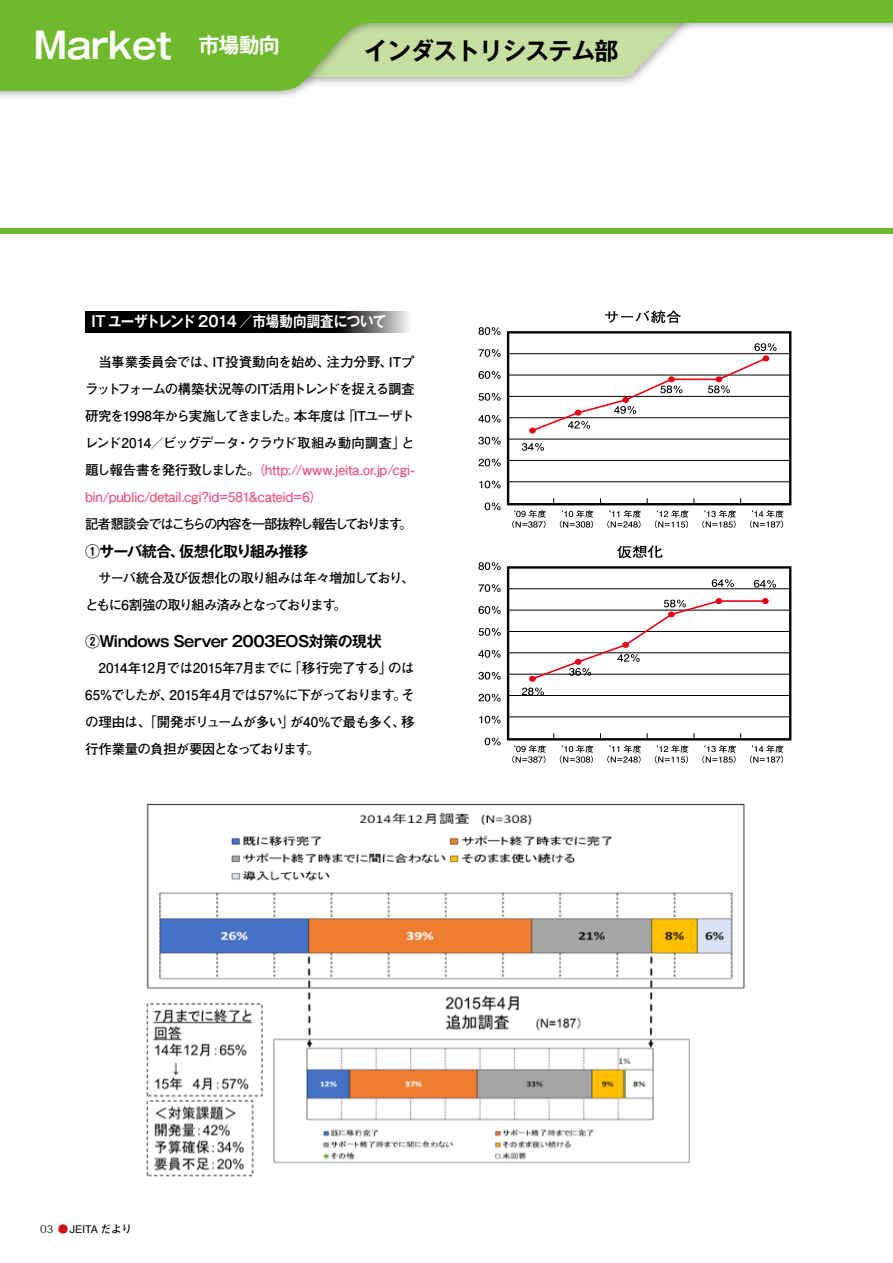
<style>
.page{position:relative;width:893px;height:1263px;background:#fff}
.page>*{position:absolute;margin:0;border:0;box-sizing:border-box;transform-origin:0 0}
.t1{font:700 36px "Gothic MB101 Pro De";letter-spacing:-.02em;color:#fff}
.t2{font:700 24px "Gothic MB101 Pro De";letter-spacing:-.04em;color:#000}
.t3{font:700 15px "Gothic MB101 Pro De";letter-spacing:-.04em;color:#000}
.t4{font:700 15px "Gothic MB101 Pro De";letter-spacing:-.025em;color:#fff;scale:.9 1}
.t5{font:700 13.5px/27px "Futo Go B101 Pro";letter-spacing:-.06em;color:#000;text-align:justify}
.t6{font:700 13.5px "Futo Go B101 Pro";letter-spacing:-.125em;color:#000}
.t7{font:10.65px "Helvetica";color:#000}
.s1{color:#ea5b84}
.s2{font-family:"Koz Min Pro"}
.s3{font-family:"Koz Min Pro";color:#d0121b}
.s4{font-family:"Futo Go B101 Pro";font-weight:700}
</style>
<div class="page">
<div style="left:0;top:228px;width:893px;height:6px;background:#6fba2c"></div>
<img style="left:146px;top:804px;width:599px;height:373px">
<svg style="left:86px;top:311px;width:322px;height:21px;background:#191919"></svg>
<div style="left:507px;top:331px;width:284px;height:174px;border:2px solid #000"></div>
<hr style="left:508px;top:353px;width:282px;height:1px;background:#000">
<hr style="left:508px;top:375px;width:282px;height:1px;background:#000">
<hr style="left:508px;top:396px;width:282px;height:1px;background:#000">
<hr style="left:508px;top:417px;width:282px;height:1px;background:#000">
<hr style="left:508px;top:439px;width:282px;height:1px;background:#000">
<hr style="left:508px;top:460px;width:282px;height:1px;background:#000">
<hr style="left:508px;top:481px;width:282px;height:1px;background:#000">
<svg style="left:605px;top:310px;width:76px;height:13px"></svg>
<svg style="left:478px;top:327px;width:23px;height:8px"></svg>
<svg style="left:478px;top:349px;width:23px;height:8px"></svg>
<svg style="left:478px;top:371px;width:23px;height:8px"></svg>
<svg style="left:478px;top:393px;width:23px;height:8px"></svg>
<svg style="left:478px;top:415px;width:23px;height:8px"></svg>
<svg style="left:478px;top:437px;width:23px;height:7px"></svg>
<svg style="left:478px;top:459px;width:23px;height:7px"></svg>
<svg style="left:479px;top:481px;width:22px;height:7px"></svg>
<svg style="left:485px;top:502px;width:16px;height:8px"></svg>
<svg style="left:522px;top:443px;width:22px;height:8px"></svg>
<svg style="left:512px;top:510px;width:34px;height:18px"></svg>
<svg style="left:560px;top:510px;width:33px;height:18px"></svg>
<svg style="left:607px;top:510px;width:34px;height:18px"></svg>
<svg style="left:655px;top:510px;width:33px;height:18px"></svg>
<svg style="left:702px;top:510px;width:34px;height:18px"></svg>
<svg style="left:750px;top:510px;width:33px;height:18px"></svg>
<svg style="left:530px;top:343px;width:246px;height:90px"></svg>
<div style="left:507px;top:566px;width:284px;height:174px;border:2px solid #000"></div>
<hr style="left:508px;top:588px;width:282px;height:1px;background:#000">
<hr style="left:508px;top:610px;width:282px;height:1px;background:#000">
<hr style="left:508px;top:631px;width:282px;height:1px;background:#000">
<hr style="left:508px;top:652px;width:282px;height:1px;background:#000">
<hr style="left:508px;top:674px;width:282px;height:1px;background:#000">
<hr style="left:508px;top:695px;width:282px;height:1px;background:#000">
<hr style="left:508px;top:717px;width:282px;height:1px;background:#000">
<svg style="left:617px;top:545px;width:45px;height:13px"></svg>
<svg style="left:478px;top:562px;width:23px;height:8px"></svg>
<svg style="left:478px;top:584px;width:23px;height:8px"></svg>
<svg style="left:478px;top:606px;width:23px;height:8px"></svg>
<svg style="left:478px;top:628px;width:23px;height:8px"></svg>
<svg style="left:478px;top:650px;width:23px;height:8px"></svg>
<svg style="left:478px;top:672px;width:23px;height:8px"></svg>
<svg style="left:478px;top:694px;width:23px;height:7px"></svg>
<svg style="left:479px;top:716px;width:22px;height:7px"></svg>
<svg style="left:485px;top:738px;width:16px;height:7px"></svg>
<svg style="left:522px;top:688px;width:22px;height:7px"></svg>
<svg style="left:712px;top:579px;width:22px;height:8px"></svg>
<svg style="left:754px;top:580px;width:22px;height:8px"></svg>
<svg style="left:512px;top:745px;width:34px;height:18px"></svg>
<svg style="left:560px;top:745px;width:33px;height:18px"></svg>
<svg style="left:607px;top:745px;width:34px;height:18px"></svg>
<svg style="left:655px;top:745px;width:33px;height:18px"></svg>
<svg style="left:702px;top:745px;width:34px;height:18px"></svg>
<svg style="left:750px;top:745px;width:33px;height:18px"></svg>
<div style="left:762px;top:598px;width:7px;height:6px;background:#e60012;border-radius:50%"></div>
<svg style="left:530px;top:599px;width:237px;height:82px"></svg>
<div style="left:0;top:0;width:893px;height:102px;background:#000;opacity:.3"></div>
<svg style="left:0;top:0;width:893px;height:91px;fill:#6fba2c"></svg>
<h1 class="t1" style="left:34px;top:15px;width:248px">Market <sup>　市場動向</sup></h1>
<h2 class="t2" style="left:364px;top:31px;width:256px">インダストリシステム部</h2>
<p class="t4" style="left:91px;top:309px;width:329px">IT ユーザトレンド 2014 ／市場動向調査について</p>
<p class="t5" style="left:85px;top:347px;width:331px">　当事業委員会では、IT投資動向を始め、注力分野、ITプラットフォームの構築状況等のIT活用トレンドを捉える調査研究を1998年から実施してきました。本年度は「ITユーザトレンド2014／ビッグデータ・クラウド取組み動向調査」と題し報告書を発行致しました。<span class="s1">（http://www.jeita.or.jp/cgi&shy;bin/public/detail.cgi?id=581&amp;cateid=6）</span></p>
<p class="t6" style="left:85px;top:513px;width:329px">記者懇談会ではこちらの内容を一部抜粋し報告しております。</p>
<p class="t3" style="left:85px;top:539px;width:225px">①サーバ統合、仮想化取り組み推移</p>
<p class="t5" style="left:85px;top:563px;width:331px">　サーバ統合及び仮想化の取り組みは年々増加しており、ともに6割強の取り組み済みとなっております。</p>
<p class="t3" style="left:85px;top:629px;width:298px">②Windows Server 2003EOS対策の現状</p>
<p class="t5" style="left:85px;top:652px;width:331px">　2014年12月では2015年7月までに「移行完了する」のは65%でしたが、2015年4月では57%に下がっております。その理由は、「開発ボリュームが多い」が40%で最も多く、移行作業量の負担が要因となっております。</p>
<p class="t7" style="left:40px;top:1221px;width:93px"><span class="s2">03</span> <span class="s3">●</span>JEITA <span class="s4">だより</span></p>
</div>
